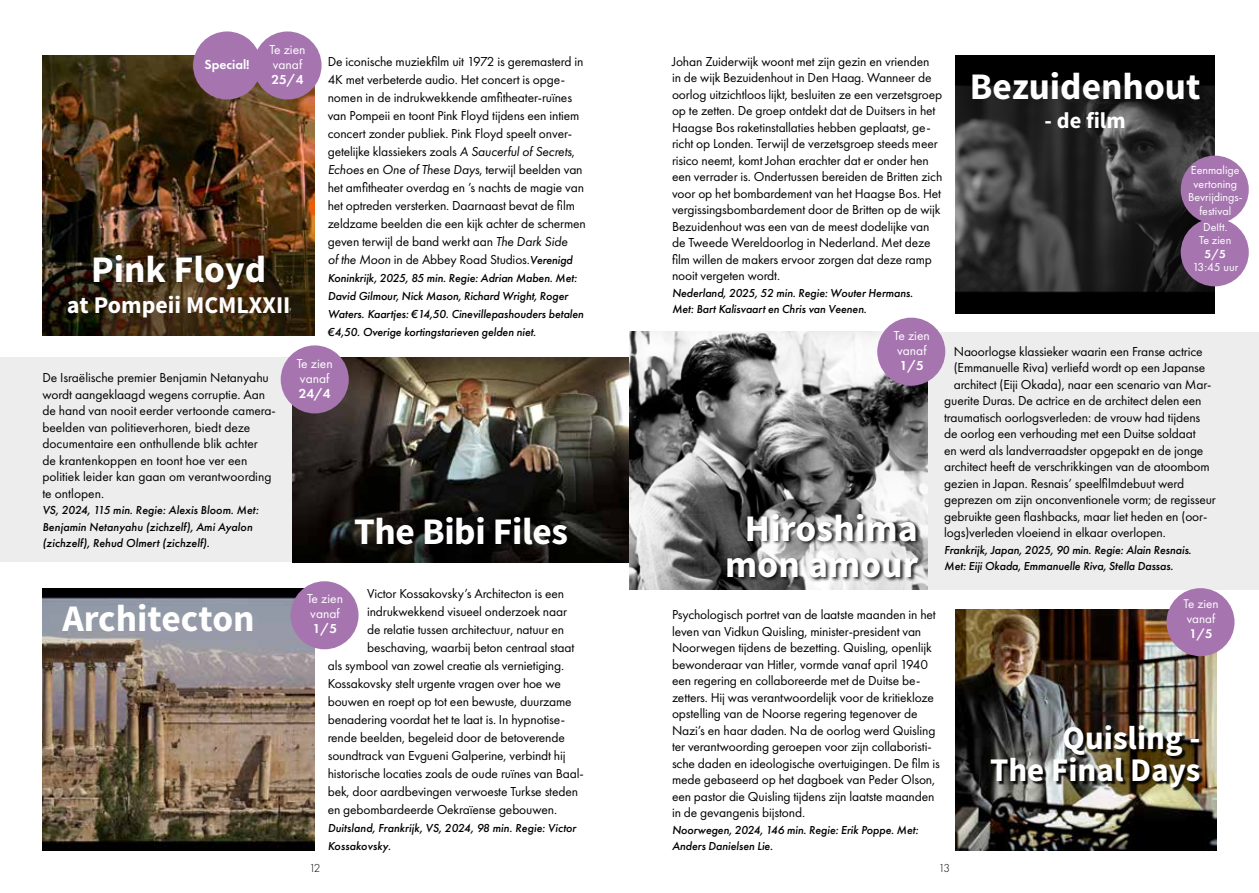
<style>
.page{position:relative;width:1259px;height:893px;background:#fff}
.page>*{position:absolute;margin:0;border:0;box-sizing:border-box;transform-origin:0 0}
.t1{font:700 37.5px/36px "Source Sans Pro";color:#fff;text-align:center}
.t2{font:700 33px/31.5px "Source Sans Pro";color:#fff;text-align:right}
.t3{font:700 24px "Source Sans Pro";color:#fff}
.t4{font:700 22.5px "Source Sans Pro";color:#fff}
.t5{font:13.5px/16.5px "Futura PT";letter-spacing:-.01em;color:#000}
.t6{font:13.5px/15px "Futura PT";color:#fff}
.t7{font:600 13.5px "Futura PT";color:#fff}
.t8{font:13.05px/15px "Futura PT";color:#fff}
.t9{font:600 13.05px "Futura PT";color:#fff}
.t10{font:italic 500 12px/16.5px "Futura PT";letter-spacing:-.01em;color:#000}
.t11{font:12px/13.5px "Futura PT";color:#fff;text-align:center}
.t12{font:300 12px "Futura PT";color:#000}
.t13{font:600 12px "Futura PT";color:#fff}
.s1{font-style:italic}
.s2{font-weight:500;font-style:italic;font-size:12px}
</style>
<div class="page">
<div style="left:0;top:357px;width:366px;height:205px;background:#ededed"></div>
<img style="left:43px;top:55px;width:272px;height:281px">
<img style="left:43px;top:588px;width:272px;height:262px">
<img style="left:293px;top:357px;width:336px;height:205px">
<div style="left:281px;top:345px;width:68px;height:68px;background:#a675b0;border-radius:50%"></div>
<div style="left:253px;top:31px;width:68px;height:68px;background:#a675b0;border-radius:50%"></div>
<div style="left:193px;top:31px;width:68px;height:68px;background:#a675b0;border-radius:50%"></div>
<div style="left:290px;top:581px;width:68px;height:68px;background:#a675b0;border-radius:50%"></div>
<img style="left:955px;top:610px;width:261px;height:240px">
<div style="left:884px;top:332px;width:375px;height:258px;background:#ededed"></div>
<img style="left:955px;top:55px;width:259px;height:258px">
<img style="left:629px;top:332px;width:298px;height:258px">
<div style="left:726px;top:513px;width:197px;height:69px;background:#000;opacity:.8"></div>
<div style="left:992px;top:727px;width:211px;height:63px;background:#000;opacity:.9"></div>
<div style="left:1180px;top:218px;width:68px;height:68px;background:#a675b0;border-radius:50%"></div>
<div style="left:1180px;top:156px;width:68px;height:68px;background:#a675b0;border-radius:50%"></div>
<div style="left:877px;top:318px;width:68px;height:68px;background:#a675b0;border-radius:50%"></div>
<div style="left:1166px;top:588px;width:68px;height:68px;background:#a675b0;border-radius:50%"></div>
<p class="t7" style="left:204px;top:56px;width:47px">Special!</p>
<p class="t6" style="left:269px;top:41px;width:38px">Te zien vanaf</p>
<p class="t7" style="left:272px;top:71px;width:33px">25/4</p>
<h1 class="t1" style="left:91px;top:253px;width:177px">Pink Floyd</h1>
<h3 class="t3" style="left:67px;top:290px;width:225px">at Pompeii MCMLXXII</h3>
<p class="t5" style="left:328px;top:52px;width:260px;line-height:18px">De iconische muziekfilm uit 1972 is geremasterd in 4K met verbeterde audio. Het concert is opge&shy;nomen in de indrukwekkende amfitheater-ruïnes van Pompeii en toont Pink Floyd tijdens een intiem concert zonder publiek. Pink Floyd speelt onver&shy;getelijke klassiekers zoals <span class="s1">A Saucerful of Secrets</span>, <span class="s1">Echoes</span> en <span class="s1">One of These Days</span>, terwijl beelden van het amfitheater overdag en ’s nachts de magie van het optreden versterken. Daarnaast bevat de film zeldzame beelden die een kijk achter de schermen geven terwijl de band werkt aan <span class="s1">The Dark Side<br>of the Moon</span> in de Abbey Road Studios.<span class="s2">Verenigd</span></p>
<p class="t10" style="left:328px;top:269px;width:257px;line-height:18px">Koninkrijk, 2025, 85 min. Regie: Adrian Maben. Met:<br>David Gilmour, Nick Mason, Richard Wright, Roger Waters. Kaartjes: €14,50. Cinevillepashouders betalen €4,50. Overige kortingstarieven gelden niet.</p>
<p class="t5" style="left:42px;top:369px;width:235px">De Israëlische premier Benjamin Netanyahu wordt aangeklaagd wegens corruptie. Aan de hand van nooit eerder vertoonde camera&shy;beelden van politieverhoren, biedt deze documentaire een onthullende blik achter<br>de krantenkoppen en toont hoe ver een politiek leider kan gaan om verantwoording te ontlopen.</p>
<p class="t10" style="left:42px;top:502px;width:218px">VS, 2024, 115 min. Regie: Alexis Bloom. Met:<br>Benjamin Netanyahu (zichzelf), Ami Ayalon (zichzelf), Rehud Olmert (zichzelf).</p>
<h1 class="t1" style="left:62px;top:602px;width:194px">Architecton</h1>
<p class="t6" style="left:297px;top:355px;width:38px">Te zien vanaf</p>
<p class="t7" style="left:299px;top:385px;width:33px">24/4</p>
<h1 class="t1" style="left:354px;top:515px;width:215px">The Bibi Files</h1>
<p class="t5" style="left:367px;top:586px;width:199px">Victor Kossakovsky’s Architecton is een</p>
<p class="t5" style="left:367px;top:604px;width:201px">indrukwekkend visueel onderzoek naar</p>
<p class="t5" style="left:367px;top:622px;width:199px">de relatie tussen architectuur, natuur en</p>
<p class="t5" style="left:367px;top:640px;width:209px">beschaving, waarbij beton centraal staat</p>
<p class="t5" style="left:328px;top:658px;width:238px">als symbool van zowel creatie als vernietiging.</p>
<p class="t5" style="left:328px;top:676px;width:235px">Kossakovsky stelt urgente vragen over hoe we</p>
<p class="t5" style="left:328px;top:694px;width:245px">bouwen en roept op tot een bewuste, duurzame</p>
<p class="t5" style="left:328px;top:712px;width:239px">benadering voordat het te laat is. In hypnotise-</p>
<p class="t5" style="left:328px;top:730px;width:239px">rende beelden, begeleid door de betoverende</p>
<p class="t5" style="left:328px;top:748px;width:239px">soundtrack van Evgueni Galperine, verbindt hij</p>
<p class="t5" style="left:328px;top:766px;width:257px">historische locaties zoals de oude ruïnes van Baal-</p>
<p class="t5" style="left:328px;top:784px;width:252px">bek, door aardbevingen verwoeste Turkse steden</p>
<p class="t5" style="left:328px;top:802px;width:231px">en gebombardeerde Oekraïense gebouwen.</p>
<p class="t10" style="left:328px;top:819px;width:250px;line-height:18px">Duitsland, Frankrijk, VS, 2024, 98 min. Regie: Victor<br>Kossakovsky.</p>
<p class="t6" style="left:307px;top:591px;width:38px">Te zien vanaf</p>
<p class="t7" style="left:313px;top:620px;width:26px">1/5</p>
<p class="t5" style="left:672px;top:53px;width:272px">Johan Zuiderwijk woont met zijn gezin en vrienden<br>in de wijk Bezuidenhout in Den Haag. Wanneer de oorlog uitzichtloos lijkt, besluiten ze een verzetsgroep op te zetten. De groep ontdekt dat de Duitsers in het Haagse Bos raketinstallaties hebben geplaatst, ge&shy;richt op Londen. Terwijl de verzetsgroep steeds meer risico neemt, komt Johan erachter dat er onder hen een verrader is. Ondertussen bereiden de Britten zich voor op het bombardement van het Haagse Bos. Het vergissingsbombardement door de Britten op de wijk Bezuidenhout was een van de meest dodelijke van de Tweede Wereldoorlog in Nederland. Met deze film willen de makers ervoor zorgen dat deze ramp nooit vergeten wordt.</p>
<p class="t10" style="left:672px;top:284px;width:242px">Nederland, 2025, 52 min. Regie: Wouter Hermans.<br>Met: Bart Kalisvaart en Chris van Veenen.</p>
<h1 class="t1" style="left:969px;top:70px;width:232px">Bezuidenhout</h1>
<h3 class="t4" style="left:1044px;top:106px;width:82px">- de film</h3>
<p class="t11" style="left:1188px;top:164px;width:56px">Eenmalige vertoning<br>Bevrijdings&shy;festival</p>
<p class="t11" style="left:1199px;top:220px;width:34px">Delft.<br>Te zien</p>
<p class="t13" style="left:1204px;top:246px;width:23px">5/5</p>
<p class="t11" style="left:1192px;top:260px;width:47px">13:45 uur</p>
<p class="t6" style="left:893px;top:328px;width:38px">Te zien vanaf</p>
<p class="t7" style="left:899px;top:357px;width:26px">1/5</p>
<p class="t5" style="left:953px;top:343px;width:250px">Naoorlogse klassieker waarin een Franse actrice</p>
<p class="t5" style="left:953px;top:359px;width:253px">(Emmanuelle Riva) verliefd wordt op een Japanse</p>
<p class="t5" style="left:953px;top:376px;width:259px">architect (Eiji Okada), naar een scenario van Mar-</p>
<p class="t5" style="left:944px;top:392px;width:259px">guerite Duras. De actrice en de architect delen een</p>
<p class="t5" style="left:944px;top:409px;width:258px">traumatisch oorlogsverleden: de vrouw had tijdens</p>
<p class="t5" style="left:944px;top:425px;width:253px">de oorlog een verhouding met een Duitse soldaat</p>
<p class="t5" style="left:944px;top:442px;width:261px">en werd als landverraadster opgepakt en de jonge</p>
<p class="t5" style="left:944px;top:458px;width:267px">architect heeft de verschrikkingen van de atoombom</p>
<p class="t5" style="left:944px;top:475px;width:241px">gezien in Japan. Resnais’ speelfilmdebuut werd</p>
<p class="t5" style="left:944px;top:491px;width:273px">geprezen om zijn onconventionele vorm; de regisseur</p>
<p class="t5" style="left:944px;top:508px;width:265px">gebruikte geen flashbacks, maar liet heden en (oor-</p>
<p class="t5" style="left:944px;top:524px;width:223px">logs)verleden vloeiend in elkaar overlopen.</p>
<p class="t10" style="left:944px;top:542px;width:249px">Frankrijk, Japan, 2025, 90 min. Regie: Alain Resnais.<br>Met: Eiji Okada, Emmanuelle Riva, Stella Dassas.</p>
<p class="t8" style="left:1183px;top:596px;width:36px">Te zien vanaf</p>
<p class="t9" style="left:1189px;top:625px;width:25px">1/5</p>
<h1 class="t1" style="left:725px;top:511px;width:194px">Hiroshima mon amour</h1>
<p class="t5" style="left:672px;top:607px;width:269px">Psychologisch portret van de laatste maanden in het leven van Vidkun Quisling, minister-president van Noorwegen tijdens de bezetting. Quisling, openlijk bewonderaar van Hitler, vormde vanaf april 1940 een regering en collaboreerde met de Duitse be&shy;zetters. Hij was verantwoordelijk voor de kritiekloze opstelling van de Noorse regering tegenover de Nazi’s en haar daden. Na de oorlog werd Quisling ter verantwoording geroepen voor zijn collaboristi&shy;sche daden en ideologische overtuigingen. De film is mede gebaseerd op het dagboek van Peder Olson, een pastor die Quisling tijdens zijn laatste maanden in de gevangenis bijstond.</p>
<p class="t10" style="left:672px;top:822px;width:248px">Noorwegen, 2024, 146 min. Regie: Erik Poppe. Met:<br>Anders Danielsen Lie.</p>
<h2 class="t2" style="left:990px;top:724px;width:212px">Quisling -<br>The Final Days</h2>
<p class="t12" style="left:309px;top:862px;width:13px">12</p>
<p class="t12" style="left:938px;top:862px;width:13px">13</p>
</div>
